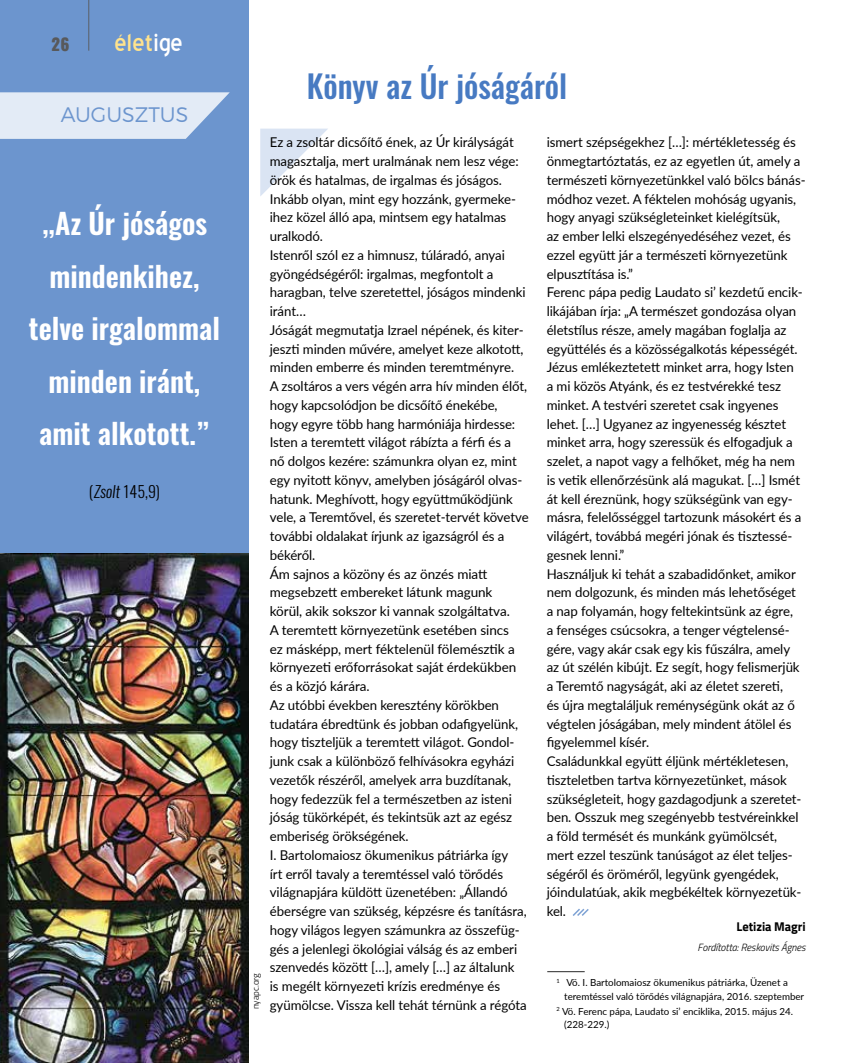
<style>
.page{position:relative;width:851px;height:1063px;background:#fff}
.page>*{position:absolute;margin:0;border:0;box-sizing:border-box;transform-origin:0 0}
.igenlét_cím{font:500 31.5px "Oswald";color:#477ac2}
.t1{font:30px "Blue Highway";letter-spacing:.01em;color:#ffe38d}
.Cím_talp_nélküli{font:600 28.5px/52.5px "Oswald";color:#fff;text-align:center}
.t2{font:300 21px "Montserrat";color:#6c95ce}
.t3{font:800 16.5px "Oswald";color:#58595b}
.Cím_talp_nélküli-2{font:300 15.9px "Oswald";color:#000}
.Szöveg{font:13.5px/18.8px "Lato";letter-spacing:-.005em;color:#000}
.aláírás{font:700 12.75px "Titillium";letter-spacing:-.005em;color:#000}
.aláírás-2{font:italic 300 10.5px "Titillium";letter-spacing:-.005em;color:#000}
.Szöveg-2{font:9.75px/13.5px "Lato";color:#000}
.Forrás-fordította{font:300 9px "Titillium";letter-spacing:-.005em;color:#000}
.s1{color:#fff}
</style>
<div class="page">
<svg style="left:260px;top:129px;width:68px;height:67px"></svg>
<svg style="left:572px;top:908px;width:17px;height:8px"></svg>
<div style="left:0;top:0;width:249px;height:1063px;background:#6c95ce"></div>
<hr style="left:88px;top:0;width:1px;height:51px;background:#58595b">
<svg style="left:0;top:92px;width:230px;height:47px;background:#d6e2f1"></svg>
<hr style="left:547px;top:971px;width:37px;height:1px;background:#000">
<img style="left:0;top:553px;width:249px;height:510px">
<p class="t3" style="left:51px;top:32px;width:20px">26</p>
<p class="t1" style="left:114px;top:30px;width:70px">élet<span class="s1">ige</span></p>
<p class="t2" style="left:61px;top:102px;width:129px">AUGUSZTUS</p>
<p class="Cím_talp_nélküli" style="left:29px;top:198px;width:192px">„Az Úr jóságos mindenkihez, telve irgalommal minden iránt, amit alkotott.”</p>
<p class="Cím_talp_nélküli-2" style="left:89px;top:481px;width:73px">(Zsolt145,9)</p>
<p class="igenlét_cím" style="left:306px;top:64px;width:262px">Könyv az Úr jóságáról</p>
<p class="Forrás-fordította" style="left:249px;top:1009px;width:38px;rotate:-90deg">nyapc.org</p>
<p class="Szöveg" style="left:270px;top:132px;width:250px">Ez a zsoltár dicsőítő ének, az Úr királyságát magasztalja, mert uralmának nem lesz vége: örök és hatalmas, de irgalmas és jóságos.<br>Inkább olyan, mint egy hozzánk, gyermeke&shy;ihez közel álló apa, mintsem egy hatalmas uralkodó.</p>
<p class="Szöveg" style="left:270px;top:245px;width:257px">Istenről szól ez a himnusz, túláradó, anyai gyöngédségéről: irgalmas, megfontolt a haragban, telve szeretettel, jóságos mindenki iránt…</p>
<p class="Szöveg" style="left:270px;top:320px;width:255px;text-align:justify">Jóságát megmutatja Izrael népének, és kiter&shy;jeszti minden művére, amelyet keze alkotott, minden emberre és minden teremtményre.</p>
<p class="Szöveg" style="left:270px;top:376px;width:259px">A zsoltáros a vers végén arra hív minden élőt, hogy kapcsolódjon be dicsőítő énekébe, hogy egyre több hang harmóniája hirdesse:</p>
<p class="Szöveg" style="left:270px;top:432px;width:260px">Isten a teremtett világot rábízta a férfi és a nő dolgos kezére: számunkra olyan ez, mint egy nyitott könyv, amelyben jóságáról olvas&shy;hatunk. Meghívott, hogy együttműködjünk vele, a Teremtővel, és szeretet-tervét követve további oldalakat írjunk az igazságról és a békéről.</p>
<p class="Szöveg" style="left:270px;top:564px;width:248px">Ám sajnos a közöny és az önzés miatt megsebzett embereket látunk magunk körül, akik sokszor ki vannak szolgáltatva.<br>A teremtett környezetünk esetében sincs ez másképp, mert féktelenül fölemésztik a környezeti erőforrásokat saját érdekükben és a közjó kárára.</p>
<p class="Szöveg" style="left:270px;top:695px;width:250px">Az utóbbi években keresztény körökben tudatára ébredtünk és jobban odafigyelünk, hogy tiszteljük a teremtett világot. Gondol&shy;junk csak a különböző felhívásokra egyházi vezetők részéről, amelyek arra buzdítanak, hogy fedezzük fel a természetben az isteni jóság tükörképét, és tekintsük azt az egész emberiség örökségének.</p>
<p class="Szöveg" style="left:270px;top:845px;width:258px">I. Bartolomaiosz ökumenikus pátriárka így<br>írt erről tavaly a teremtéssel való törődés világnapjára küldött üzenetében: „Állandó éberségre van szükség, képzésre és tanításra, hogy világos legyen számunkra az összefüg&shy;gés a jelenlegi ökológiai válság és az emberi szenvedés között […], amely […] az általunk<br>is megélt környezeti krízis eredménye és gyümölcse. Vissza kell tehát térnünk a régóta</p>
<p class="Szöveg" style="left:546px;top:132px;width:260px">ismert szépségekhez […]: mértékletesség és önmegtartóztatás, ez az egyetlen út, amely a természeti környezetünkkel való bölcs bánás&shy;módhoz vezet. A féktelen mohóság ugyanis, hogy anyagi szükségleteinket kielégítsük,<br>az ember lelki elszegényedéséhez vezet, és ezzel együtt jár a természeti környezetünk elpusztítása is.”</p>
<p class="Szöveg" style="left:546px;top:282px;width:257px">Ferenc pápa pedig Laudato si’ kezdetű encik&shy;likájában írja: „A természet gondozása olyan életstílus része, amely magában foglalja az együttélés és a közösségalkotás képességét.<br>Jézus emlékeztetett minket arra, hogy Isten a mi közös Atyánk, és ez testvérekké tesz minket. A testvéri szeretet csak ingyenes lehet. […] Ugyanez az ingyenesség késztet minket arra, hogy szeressük és elfogadjuk a szelet, a napot vagy a felhőket, még ha nem is vetik ellenőrzésünk alá magukat. […] Ismét át kell éreznünk, hogy szükségünk van egy&shy;másra, felelősséggel tartozunk másokért és a világért, továbbá megéri jónak és tisztessé&shy;gesnek lenni.”</p>
<p class="Szöveg" style="left:546px;top:564px;width:254px">Használjuk ki tehát a szabadidőnket, amikor nem dolgozunk, és minden más lehetőséget a nap folyamán, hogy feltekintsünk az égre, a fenséges csúcsokra, a tenger végtelensé&shy;gére, vagy akár csak egy kis fűszálra, amely az út szélén kibújt. Ez segít, hogy felismerjük a Teremtő nagyságát, aki az életet szereti,<br>és újra megtaláljuk reménységünk okát az ő végtelen jóságában, mely mindent átölel és figyelemmel kísér.</p>
<p class="Szöveg" style="left:546px;top:751px;width:256px">Családunkkal együtt éljünk mértékletesen, tiszteletben tartva környezetünket, mások szükségleteit, hogy gazdagodjunk a szeretet&shy;ben. Osszuk meg szegényebb testvéreinkkel a föld termését és munkánk gyümölcsét, mert ezzel teszünk tanúságot az élet teljes&shy;ségéről és öröméről, legyünk gyengédek, jóindulatúak, akik megbékéltek környezetük&shy;kel.</p>
<p class="aláírás" style="left:736px;top:917px;width:70px">Letizia Magri</p>
<p class="aláírás-2" style="left:697px;top:939px;width:109px">Fordította: Reskovits Ágnes</p>
<p class="Szöveg-2" style="left:564px;top:976px;width:241px;text-indent:-8px"><sup>1</sup> Vö. I. Bartolomaiosz ökumenikus pátriárka, Üzenet a teremtéssel való törődés világnapjára, 2016. szeptember</p>
<p class="Szöveg-2" style="left:564px;top:1004px;width:230px;text-indent:-8px"><sup>2</sup> Vö. Ferenc pápa, Laudato si’ enciklika, 2015. május 24. (228-229.)</p>
</div>
